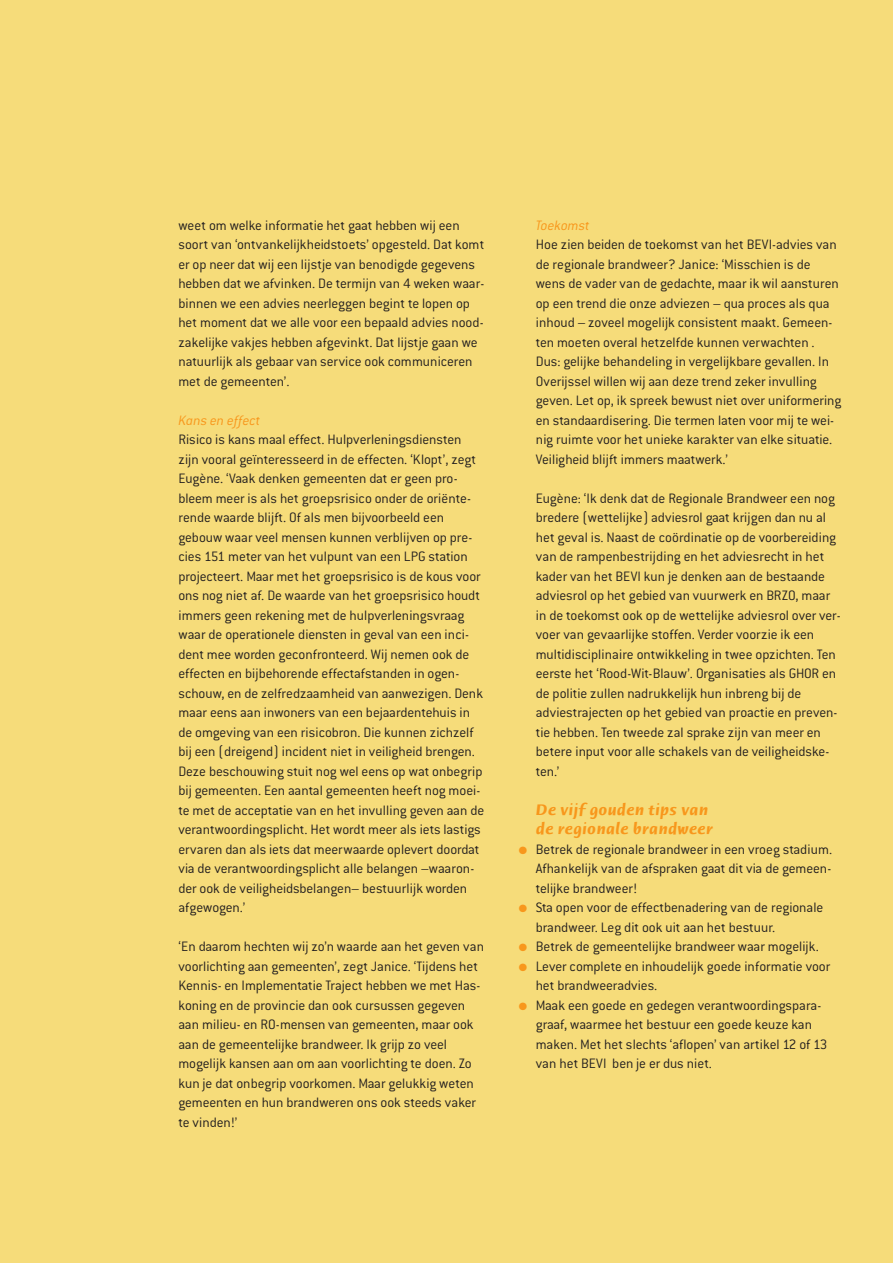
<style>
.page{position:relative;width:893px;height:1263px;background:#fff}
.page>*{position:absolute;margin:0;border:0;box-sizing:border-box;transform-origin:0 0}
.t1{font:italic 700 16.5px/19.5px "Humana Sans ITC";letter-spacing:.02em;color:#f8971c}
.t2{font:300 15px/19.5px "Conduit ITC";letter-spacing:-.005em;color:#231f1f}
.t3{font:italic 300 15px "Conduit ITC";letter-spacing:-.005em;color:#f8971c}
.s1{color:#f8971c}
</style>
<div class="page">
<div style="left:0;top:0;width:892px;height:1263px;background:#f6dc7a"></div>
<p class="t2" style="left:178px;top:217px;width:307px">weet om welke informatie het gaat hebben wij een soort van ‘ontvankelijkheidstoets’ opgesteld. Dat komt er op neer dat wij een lijstje van benodigde gegevens hebben dat we afvinken. De termijn van 4 weken waar&shy;binnen we een advies neerleggen begint te lopen op het moment dat we alle voor een bepaald advies nood&shy;zakelijke vakjes hebben afgevinkt. Dat lijstje gaan we natuurlijk als gebaar van service ook communiceren met de gemeenten’.</p>
<p class="t3" style="left:178px;top:415px;width:84px">Kans en effect</p>
<p class="t2" style="left:178px;top:431px;width:307px">Risico is kans maal effect. Hulpverleningsdiensten zijn vooral geïnteresseerd in de effecten. ‘Klopt’, zegt Eugène. ‘Vaak denken gemeenten dat er geen pro&shy;bleem meer is als het groepsrisico onder de oriënte&shy;rende waarde blijft. Of als men bijvoorbeeld een gebouw waar veel mensen kunnen verblijven op pre&shy;cies 151 meter van het vulpunt van een LPG station projecteert. Maar met het groepsrisico is de kous voor ons nog niet af. De waarde van het groepsrisico houdt immers geen rekening met de hulpverleningsvraag waar de operationele diensten in geval van een inci&shy;dent mee worden geconfronteerd. Wij nemen ook de effecten en bijbehorende effectafstanden in ogen&shy;schouw, en de zelfredzaamheid van aanwezigen. Denk maar eens aan inwoners van een bejaardentehuis in de omgeving van een risicobron. Die kunnen zichzelf bij een (dreigend) incident niet in veiligheid brengen.<br>Deze beschouwing stuit nog wel eens op wat onbegrip bij gemeenten. Een aantal gemeenten heeft nog moei&shy;te met de acceptatie van en het invulling geven aan de verantwoordingsplicht. Het wordt meer als iets lastigs ervaren dan als iets dat meerwaarde oplevert doordat via de verantwoordingsplicht alle belangen –waaron&shy;der ook de veiligheidsbelangen– bestuurlijk worden afgewogen.’</p>
<p class="t2" style="left:178px;top:938px;width:307px">‘En daarom hechten wij zo’n waarde aan het geven van voorlichting aan gemeenten’, zegt Janice. ‘Tijdens het Kennis- en Implementatie Traject hebben we met Has&shy;koning en de provincie dan ook cursussen gegeven aan milieu- en RO-mensen van gemeenten, maar ook aan de gemeentelijke brandweer. Ik grijp zo veel mogelijk kansen aan om aan voorlichting te doen. Zo kun je dat onbegrip voorkomen. Maar gelukkig weten gemeenten en hun brandweren ons ook steeds vaker te vinden!’</p>
<p class="t3" style="left:536px;top:220px;width:56px">Toekomst</p>
<p class="t2" style="left:536px;top:236px;width:307px">Hoe zien beiden de toekomst van het BEVI-advies van de regionale brandweer? Janice: ‘Misschien is de wens de vader van de gedachte, maar ik wil aansturen op een trend die onze adviezen – qua proces als qua inhoud – zoveel mogelijk consistent maakt. Gemeen&shy;ten moeten overal hetzelfde kunnen verwachten .<br>Dus: gelijke behandeling in vergelijkbare gevallen. In Overijssel willen wij aan deze trend zeker invulling geven. Let op, ik spreek bewust niet over uniformering en standaardisering. Die termen laten voor mij te wei&shy;nig ruimte voor het unieke karakter van elke situatie.<br>Veiligheid blijft immers maatwerk.’</p>
<p class="t2" style="left:536px;top:490px;width:306px">Eugène: ‘Ik denk dat de Regionale Brandweer een nog bredere (wettelijke) adviesrol gaat krijgen dan nu al het geval is. Naast de coördinatie op de voorbereiding van de rampenbestrijding en het adviesrecht in het kader van het BEVI kun je denken aan de bestaande adviesrol op het gebied van vuurwerk en BRZO, maar in de toekomst ook op de wettelijke adviesrol over ver&shy;voer van gevaarlijke stoffen. Verder voorzie ik een multidisciplinaire ontwikkeling in twee opzichten. Ten eerste het ‘Rood-Wit-Blauw’. Organisaties als GHOR en de politie zullen nadrukkelijk hun inbreng bij de adviestrajecten op het gebied van proactie en preven&shy;tie hebben. Ten tweede zal sprake zijn van meer en betere input voor alle schakels van de veiligheidske&shy;ten.’</p>
<p class="t1" style="left:536px;top:801px;width:178px">De vijf gouden tips van de regionale brandweer</p>
<p class="t2" style="left:535px;top:841px;width:298px;text-align:justify;text-indent:-17px"><span class="s1">●</span> Betrek de regionale brandweer in een vroeg stadium.<br>Afhankelijk van de afspraken gaat dit via de gemeen&shy;telijke brandweer!</p>
<p class="t2" style="left:535px;top:899px;width:289px;text-indent:-17px"><span class="s1">●</span> Sta open voor de effectbenadering van de regionale brandweer. Leg dit ook uit aan het bestuur.</p>
<p class="t2" style="left:519px;top:938px;width:301px"><span class="s1">●</span> Betrek de gemeentelijke brandweer waar mogelijk.</p>
<p class="t2" style="left:535px;top:958px;width:296px;text-indent:-17px"><span class="s1">●</span> Lever complete en inhoudelijk goede informatie voor het brandweeradvies.</p>
<p class="t2" style="left:535px;top:997px;width:293px;text-indent:-17px"><span class="s1">●</span> Maak een goede en gedegen verantwoordingspara&shy;graaf, waarmee het bestuur een goede keuze kan maken. Met het slechts ‘aflopen’ van artikel 12 of 13 van het BEVI ben je er dus niet.</p>
</div>
